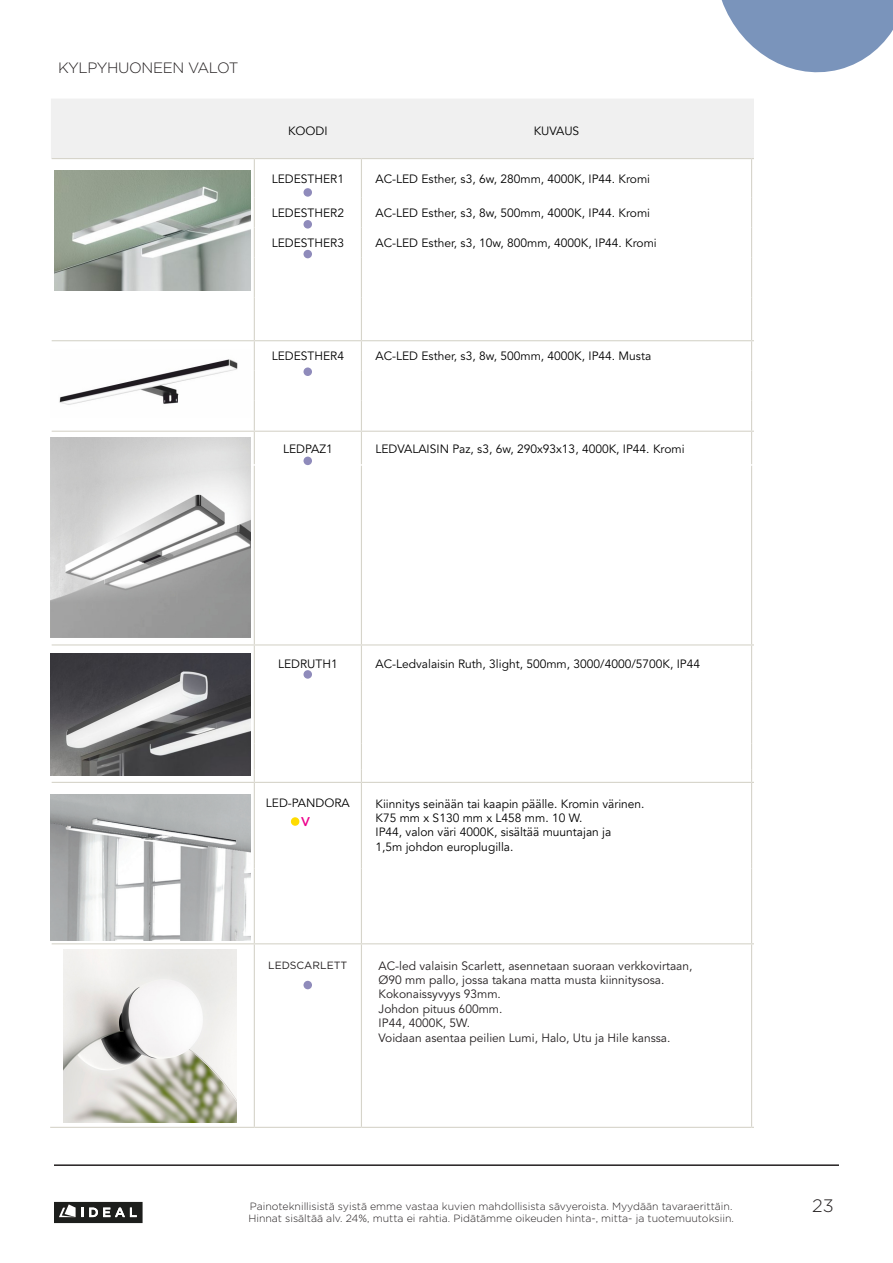
<style>
.page{position:relative;width:893px;height:1263px;background:#fff}
.page>*{position:absolute;margin:0;border:0;box-sizing:border-box;transform-origin:0 0}
.t1{font:300 18px "Gotham";color:#231f20}
.sivuotsikko_pieni{font:300 15px "Gotham";letter-spacing:-.025em;color:#231f20}
.VARASTOT{font:500 12.75px "Gotham";color:#ed028c}
.t2{font:12px "Avenir LT Std";color:#000}
.t3{font:12px/14.4px "Avenir LT Std";color:#231f20}
.t4{font:12px/14.4px "Avenir";color:#000}
.t5{font:300 10.5px "Gotham";color:#231f20}
.t6{font:10.5px "Gotham";color:#231f20}
</style>
<div class="page">
<hr style="left:54px;top:1164px;width:785px;height:2px;background:#231f20">
<svg style="left:721px;top:0;width:172px;height:73px"></svg>
<svg style="left:54px;top:1202px;width:89px;height:21px;background:#484947"></svg>
<div style="left:51px;top:99px;width:703px;height:60px;background:#f0f0f0"></div>
<hr style="left:254px;top:159px;width:1px;height:39px;background:#d6d4ca">
<hr style="left:361px;top:159px;width:1px;height:39px;background:#d6d4ca">
<hr style="left:751px;top:159px;width:1px;height:39px;background:#d6d4ca">
<hr style="left:52px;top:158px;width:202px;height:1px;background:#d6d4ca">
<hr style="left:254px;top:158px;width:107px;height:1px;background:#d6d4ca">
<hr style="left:361px;top:158px;width:391px;height:1px;background:#d6d4ca">
<hr style="left:752px;top:158px;width:84px;height:1px;background:#d6d4ca">
<svg style="left:254px;top:198px;width:1px;height:29px"></svg>
<svg style="left:361px;top:198px;width:1px;height:29px"></svg>
<svg style="left:751px;top:198px;width:1px;height:29px"></svg>
<hr style="left:254px;top:227px;width:1px;height:30px;background:#d6d4ca">
<hr style="left:361px;top:227px;width:1px;height:30px;background:#d6d4ca">
<hr style="left:751px;top:227px;width:1px;height:30px;background:#d6d4ca">
<hr style="left:254px;top:257px;width:1px;height:41px;background:#d6d4ca">
<hr style="left:361px;top:257px;width:1px;height:41px;background:#d6d4ca">
<hr style="left:751px;top:257px;width:1px;height:41px;background:#d6d4ca">
<hr style="left:254px;top:298px;width:1px;height:42px;background:#d6d4ca">
<hr style="left:361px;top:298px;width:1px;height:42px;background:#d6d4ca">
<hr style="left:751px;top:298px;width:1px;height:42px;background:#d6d4ca">
<svg style="left:254px;top:341px;width:1px;height:29px"></svg>
<svg style="left:361px;top:341px;width:1px;height:29px"></svg>
<svg style="left:751px;top:341px;width:1px;height:29px"></svg>
<hr style="left:52px;top:340px;width:202px;height:1px;background:#d6d4ca">
<hr style="left:254px;top:340px;width:107px;height:1px;background:#d6d4ca">
<hr style="left:361px;top:340px;width:391px;height:1px;background:#d6d4ca">
<hr style="left:752px;top:340px;width:84px;height:1px;background:#d6d4ca">
<hr style="left:254px;top:370px;width:1px;height:30px;background:#d6d4ca">
<hr style="left:361px;top:370px;width:1px;height:30px;background:#d6d4ca">
<hr style="left:751px;top:370px;width:1px;height:30px;background:#d6d4ca">
<hr style="left:254px;top:400px;width:1px;height:31px;background:#d6d4ca">
<hr style="left:361px;top:400px;width:1px;height:31px;background:#d6d4ca">
<hr style="left:751px;top:400px;width:1px;height:31px;background:#d6d4ca">
<hr style="left:254px;top:432px;width:1px;height:32px;background:#d6d4ca">
<hr style="left:361px;top:432px;width:1px;height:32px;background:#d6d4ca">
<hr style="left:751px;top:432px;width:1px;height:32px;background:#d6d4ca">
<hr style="left:52px;top:431px;width:202px;height:1px;background:#d6d4ca">
<hr style="left:254px;top:431px;width:107px;height:1px;background:#d6d4ca">
<hr style="left:361px;top:431px;width:391px;height:1px;background:#d6d4ca">
<hr style="left:752px;top:431px;width:84px;height:1px;background:#d6d4ca">
<hr style="left:254px;top:466px;width:1px;height:178px;background:#d6d4ca">
<hr style="left:361px;top:466px;width:1px;height:178px;background:#d6d4ca">
<hr style="left:751px;top:466px;width:1px;height:178px;background:#d6d4ca">
<hr style="left:254px;top:645px;width:1px;height:36px;background:#d6d4ca">
<hr style="left:361px;top:645px;width:1px;height:36px;background:#d6d4ca">
<hr style="left:751px;top:645px;width:1px;height:36px;background:#d6d4ca">
<hr style="left:52px;top:644px;width:202px;height:1px;background:#d6d4ca">
<hr style="left:254px;top:644px;width:107px;height:1px;background:#d6d4ca">
<hr style="left:361px;top:644px;width:391px;height:1px;background:#d6d4ca">
<hr style="left:752px;top:644px;width:84px;height:1px;background:#d6d4ca">
<hr style="left:254px;top:681px;width:1px;height:63px;background:#d6d4ca">
<hr style="left:361px;top:681px;width:1px;height:63px;background:#d6d4ca">
<hr style="left:751px;top:681px;width:1px;height:63px;background:#d6d4ca">
<svg style="left:254px;top:744px;width:1px;height:38px"></svg>
<svg style="left:361px;top:744px;width:1px;height:38px"></svg>
<svg style="left:751px;top:744px;width:1px;height:38px"></svg>
<hr style="left:254px;top:783px;width:1px;height:81px;background:#d6d4ca">
<hr style="left:361px;top:783px;width:1px;height:81px;background:#d6d4ca">
<hr style="left:751px;top:783px;width:1px;height:81px;background:#d6d4ca">
<hr style="left:52px;top:782px;width:202px;height:1px;background:#d6d4ca">
<hr style="left:254px;top:782px;width:107px;height:1px;background:#d6d4ca">
<hr style="left:361px;top:782px;width:391px;height:1px;background:#d6d4ca">
<hr style="left:752px;top:782px;width:84px;height:1px;background:#d6d4ca">
<hr style="left:52px;top:943px;width:202px;height:1px;background:#d6d4ca">
<hr style="left:254px;top:943px;width:107px;height:1px;background:#d6d4ca">
<hr style="left:361px;top:943px;width:391px;height:1px;background:#d6d4ca">
<hr style="left:752px;top:943px;width:84px;height:1px;background:#d6d4ca">
<hr style="left:50px;top:1127px;width:204px;height:1px;background:#d6d4ca">
<hr style="left:254px;top:1127px;width:107px;height:1px;background:#d6d4ca">
<hr style="left:361px;top:1127px;width:391px;height:1px;background:#d6d4ca">
<hr style="left:752px;top:1127px;width:86px;height:1px;background:#d6d4ca">
<hr style="left:254px;top:868px;width:1px;height:75px;background:#d6d4ca">
<hr style="left:361px;top:868px;width:1px;height:75px;background:#d6d4ca">
<hr style="left:751px;top:868px;width:1px;height:75px;background:#d6d4ca">
<hr style="left:254px;top:944px;width:1px;height:183px;background:#d6d4ca">
<hr style="left:361px;top:944px;width:1px;height:183px;background:#d6d4ca">
<hr style="left:751px;top:944px;width:1px;height:183px;background:#d6d4ca">
<img style="left:50px;top:794px;width:200px;height:146px">
<div style="left:291px;top:817px;width:8px;height:9px;background:#ffdc01;border-radius:50%"></div>
<img style="left:54px;top:170px;width:196px;height:121px">
<img style="left:59px;top:359px;width:179px;height:46px">
<img style="left:50px;top:437px;width:200px;height:200px">
<img style="left:50px;top:653px;width:200px;height:122px">
<div style="left:303px;top:188px;width:9px;height:9px;background:#8f8bbb;border-radius:50%"></div>
<div style="left:303px;top:220px;width:9px;height:9px;background:#8f8bbb;border-radius:50%"></div>
<div style="left:303px;top:250px;width:9px;height:8px;background:#8f8bbb;border-radius:50%"></div>
<div style="left:303px;top:367px;width:9px;height:9px;background:#8f8bbb;border-radius:50%"></div>
<div style="left:303px;top:457px;width:9px;height:8px;background:#8f8bbb;border-radius:50%"></div>
<div style="left:303px;top:670px;width:9px;height:9px;background:#8f8bbb;border-radius:50%"></div>
<div style="left:754px;top:88px;width:85px;height:1059px;background:#fff"></div>
<div style="left:303px;top:981px;width:9px;height:8px;background:#8f8bbb;border-radius:50%"></div>
<img style="left:64px;top:950px;width:173px;height:172px">
<p class="sivuotsikko_pieni" style="left:58px;top:58px;width:182px">KYLPYHUONEEN VALOT</p>
<p class="t4" style="left:288px;top:123px;width:41px">KOODI</p>
<p class="t4" style="left:534px;top:123px;width:47px">KUVAUS</p>
<p class="t2" style="left:272px;top:172px;width:74px">LEDESTHER1</p>
<p class="t2" style="left:375px;top:172px;width:276px">AC-LED Esther, s3, 6w, 280mm, 4000K, IP44. Kromi</p>
<p class="t2" style="left:272px;top:206px;width:74px">LEDESTHER2</p>
<p class="t2" style="left:375px;top:206px;width:276px">AC-LED Esther, s3, 8w, 500mm, 4000K, IP44. Kromi</p>
<p class="t2" style="left:272px;top:236px;width:74px">LEDESTHER3</p>
<p class="t2" style="left:375px;top:236px;width:283px">AC-LED Esther, s3, 10w, 800mm, 4000K, IP44. Kromi</p>
<p class="t2" style="left:272px;top:349px;width:74px">LEDESTHER4</p>
<p class="t2" style="left:375px;top:349px;width:277px">AC-LED Esther, s3, 8w, 500mm, 4000K, IP44. Musta</p>
<p class="t2" style="left:283px;top:442px;width:51px">LEDPAZ1</p>
<p class="t2" style="left:375px;top:442px;width:311px">LEDVALAISIN Paz, s3, 6w, 290x93x13, 4000K, IP44. Kromi</p>
<p class="t2" style="left:278px;top:656px;width:61px">LEDRUTH1</p>
<p class="t2" style="left:375px;top:656px;width:326px">AC-Ledvalaisin Ruth, 3light, 500mm, 3000/4000/5700K, IP44</p>
<p class="t4" style="left:266px;top:796px;width:85px">LED-PANDORA</p>
<p class="t4" style="left:375px;top:796px;width:271px">Kiinnitys seinään tai kaapin päälle. Kromin värinen.<br>K75 mm x S130 mm x L458 mm. 10 W.<br>IP44, valon väri 4000K, sisältää muuntajan ja<br>1,5m johdon europlugilla.</p>
<p class="VARASTOT" style="left:301px;top:813px;width:11px">V</p>
<p class="t6" style="left:268px;top:958px;width:81px">LEDSCARLETT</p>
<p class="t3" style="left:379px;top:958px;width:315px">AC-led valaisin Scarlett, asennetaan suoraan verkkovirtaan,<br>Ø90 mm pallo, jossa takana matta musta kiinnitysosa.</p>
<p class="t3" style="left:379px;top:987px;width:124px">Kokonaissyvyys 93mm.</p>
<p class="t3" style="left:379px;top:1002px;width:125px">Johdon pituus 600mm.</p>
<p class="t3" style="left:379px;top:1016px;width:93px">IP44, 4000K, 5W.</p>
<p class="t3" style="left:379px;top:1030px;width:293px">Voidaan asentaa peilien Lumi, Halo, Utu ja Hile kanssa.</p>
<p class="t5" style="left:250px;top:1199px;width:484px">Painoteknillisistä syistä emme vastaa kuvien mahdollisista sävyeroista. Myydään tavaraerittäin.</p>
<h1 class="t1" style="left:812px;top:1194px;width:23px">23</h1>
<p class="t5" style="left:248px;top:1212px;width:487px">Hinnat sisältää alv. 24%, mutta ei rahtia. Pidätämme oikeuden hinta-, mitta- ja tuotemuutoksiin.</p>
</div>
